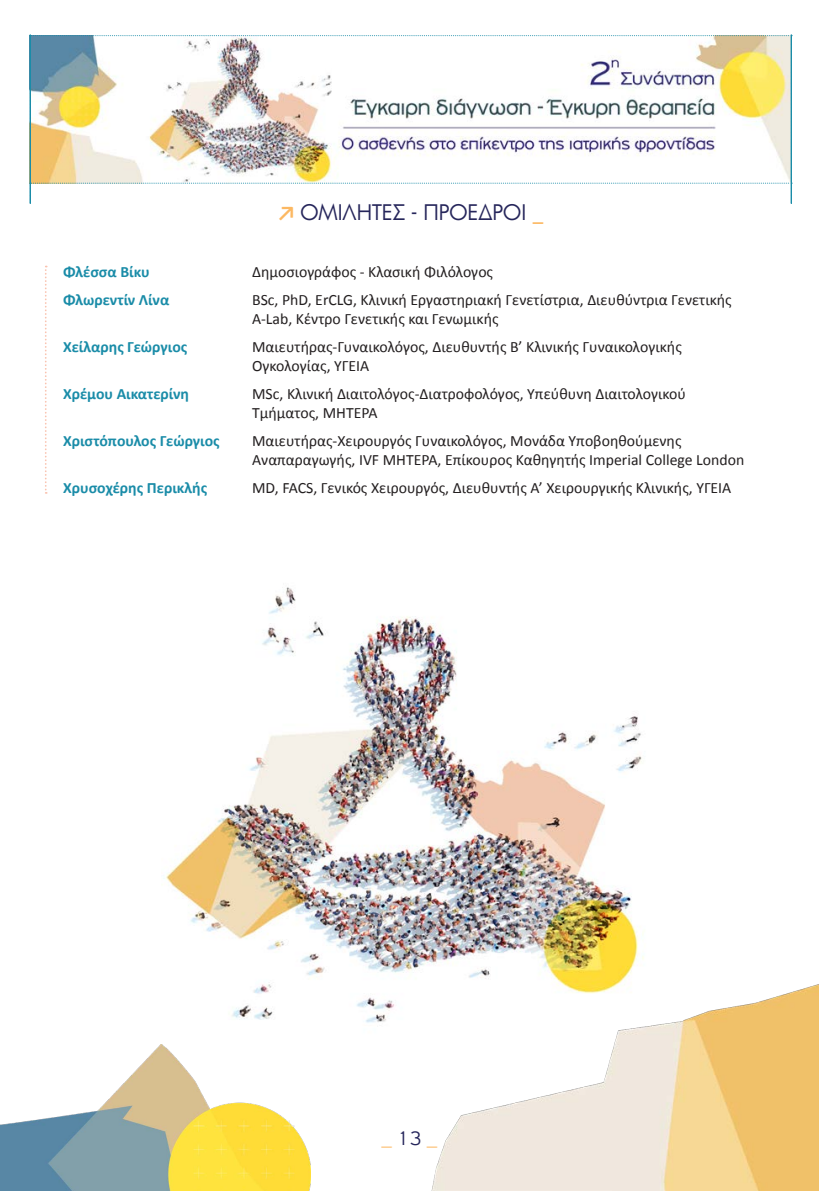
<style>
.page{position:relative;width:819px;height:1191px;background:#fff}
.page>*{position:absolute;margin:0;border:0;box-sizing:border-box;transform-origin:0 0}
.t1{font:21px "PF Futura Neu";color:#26265b}
.t2{font:300 21px "PF Highway Gothic";color:#fcb862}
.t3{font:15.75px/18.9px "Calibri";color:#231f20}
.t4{font:700 15.75px "Calibri";color:#1a8ca8}
.s1{font-family:"Calibri";font-weight:700;color:#fcb862}
.s2{color:#fcb862}
.s3{color:#26265b}
</style>
<div class="page">
<img style="left:166px;top:587px;width:478px;height:436px">
<img style="left:30px;top:35px;width:762px;height:168px">
<img style="left:0;top:1044px;width:310px;height:147px">
<img style="left:430px;top:981px;width:389px;height:210px">
<svg style="left:45px;top:266px;width:2px;height:228px"></svg>
<p class="t1" style="left:278px;top:199px;width:267px"><span class="s1">↗</span> ΟΜΙΛΗΤΕΣ - ΠΡΟΕΔΡΟΙ <span class="s2">_</span></p>
<p class="t4" style="left:63px;top:261px;width:88px">Φλέσσα Βίκυ</p>
<p class="t3" style="left:252px;top:262px;width:242px">Δημοσιογράφος - Κλασική Φιλόλογος</p>
<p class="t4" style="left:63px;top:289px;width:108px">Φλωρεντίν Λίνα</p>
<p class="t3" style="left:252px;top:290px;width:481px">BSc, PhD, ErCLG, Κλινική Εργαστηριακή Γενετίστρια, Διευθύντρια Γενετικής<br>A-Lab, Κέντρο Γενετικής και Γενωμικής</p>
<p class="t4" style="left:63px;top:336px;width:126px">Χείλαρης Γεώργιος</p>
<p class="t3" style="left:252px;top:337px;width:431px">Μαιευτήρας-Γυναικολόγος, Διευθυντής Β’ Κλινικής Γυναικολογικής<br>Ογκολογίας, ΥΓΕΙΑ</p>
<p class="t4" style="left:63px;top:383px;width:128px">Χρέμου Αικατερίνη</p>
<p class="t3" style="left:252px;top:384px;width:435px">MSc, Κλινική Διαιτολόγος-Διατροφολόγος, Υπεύθυνη Διαιτολογικού<br>Τμήματος, ΜΗΤΕΡΑ</p>
<p class="t4" style="left:63px;top:430px;width:158px">Χριστόπουλος Γεώργιος</p>
<p class="t3" style="left:252px;top:431px;width:493px">Μαιευτήρας-Χειρουργός Γυναικολόγος, Μονάδα Υποβοηθούμενης<br>Αναπαραγωγής, IVF ΜΗΤΕΡΑ, Επίκουρος Καθηγητής Imperial College London</p>
<p class="t4" style="left:63px;top:476px;width:146px">Χρυσοχέρης Περικλής</p>
<p class="t3" style="left:252px;top:478px;width:480px">ΜD, FACS, Γενικός Χειρουργός, Διευθυντής Α’ Χειρουργικής Κλινικής, ΥΓΕΙΑ</p>
<p class="t2" style="left:381px;top:1127px;width:57px">_ <span class="s3">13</span> _</p>
</div>
